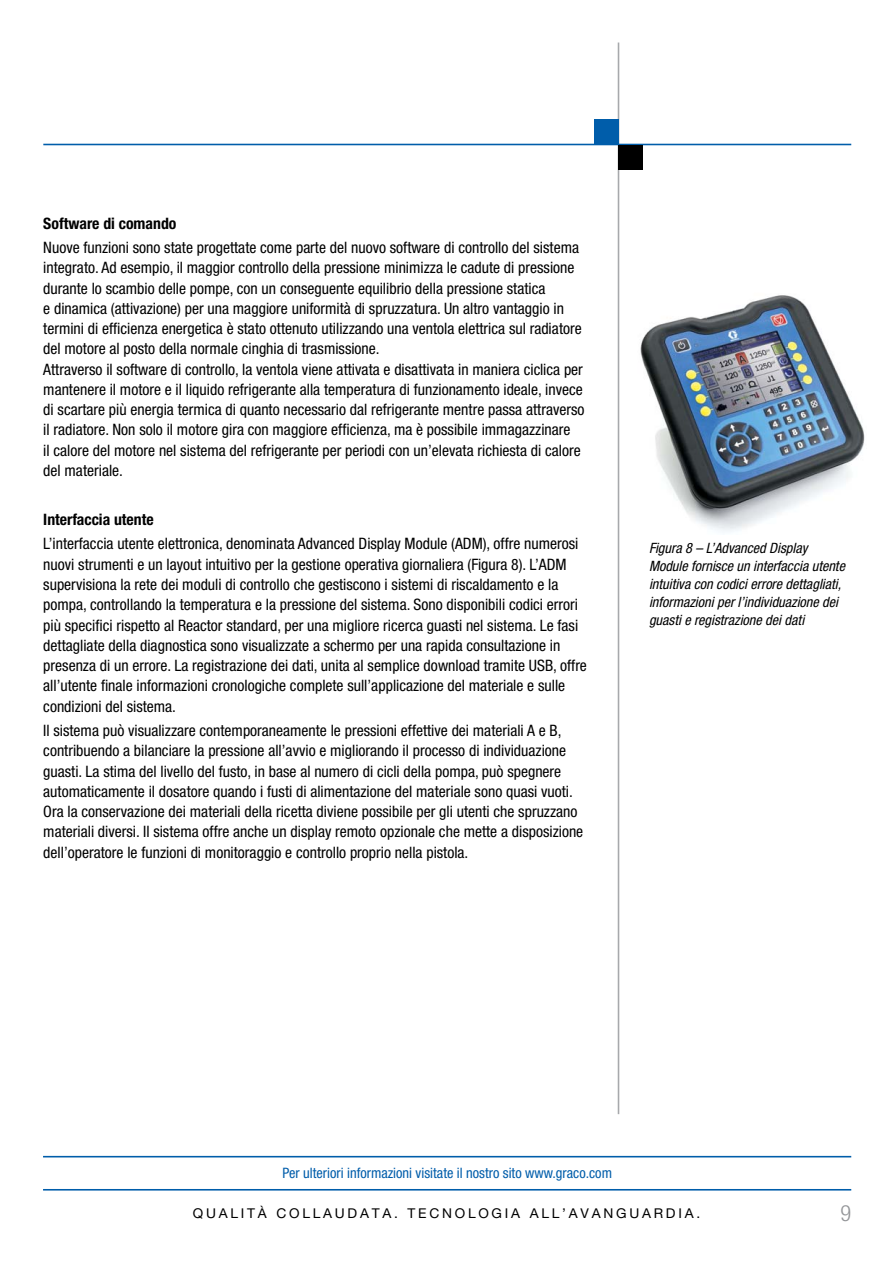
<style>
.page{position:relative;width:893px;height:1263px;background:#fff}
.page>*{position:absolute;margin:0;border:0;box-sizing:border-box;transform-origin:0 0}
.t1{font:300 condensed 22.35px "Helvetica Neue LT Std";color:#939598}
.t2{font:condensed 15.75px/20.2px "Helvetica Neue LT Std";color:#000}
.t3{font:700 condensed 15.75px "Helvetica Neue LT Std";color:#000}
.t4{font:condensed 14.4px "Helvetica Neue LT Std";color:#005daa}
.t5{font:italic condensed 14.25px/18px "Helvetica Neue LT Std";color:#000}
.t6{font:13.5px "Helvetica Neue LT Std";letter-spacing:.2em;color:#000}
</style>
<div class="page">
<hr style="left:618px;top:43px;width:1px;height:1071px;background:#a7a9ac">
<hr style="left:43px;top:144px;width:808px;height:1px;background:#005daa">
<div style="left:618px;top:145px;width:24px;height:25px;background:#000"></div>
<div style="left:595px;top:119px;width:24px;height:25px;background:#005daa"></div>
<hr style="left:43px;top:1189px;width:808px;height:1px;background:#005daa">
<hr style="left:43px;top:1156px;width:808px;height:1px;background:#005daa">
<img style="left:640px;top:295px;width:225px;height:237px">
<p class="t3" style="left:43px;top:217px;width:135px">Software di comando</p>
<p class="t2" style="left:43px;top:239px;width:543px">Nuove funzioni sono state progettate come parte del nuovo software di controllo del sistema integrato. Ad esempio, il maggior controllo della pressione minimizza le cadute di pressione durante lo scambio delle pompe, con un conseguente equilibrio della pressione statica<br>e dinamica (attivazione) per una maggiore uniformità di spruzzatura. Un altro vantaggio in termini di efficienza energetica è stato ottenuto utilizzando una ventola elettrica sul radiatore del motore al posto della normale cinghia di trasmissione.<br>Attraverso il software di controllo, la ventola viene attivata e disattivata in maniera ciclica per mantenere il motore e il liquido refrigerante alla temperatura di funzionamento ideale, invece di scartare più energia termica di quanto necessario dal refrigerante mentre passa attraverso il radiatore. Non solo il motore gira con maggiore efficienza, ma è possibile immagazzinare<br>il calore del motore nel sistema del refrigerante per periodi con un’elevata richiesta di calore del materiale.</p>
<p class="t3" style="left:43px;top:514px;width:112px">Interfaccia utente</p>
<p class="t2" style="left:43px;top:536px;width:545px">L’interfaccia utente elettronica, denominata Advanced Display Module (ADM), offre numerosi nuovi strumenti e un layout intuitivo per la gestione operativa giornaliera (Figura 8). L’ADM supervisiona la rete dei moduli di controllo che gestiscono i sistemi di riscaldamento e la pompa, controllando la temperatura e la pressione del sistema. Sono disponibili codici errori più specifici rispetto al Reactor standard, per una migliore ricerca guasti nel sistema. Le fasi dettagliate della diagnostica sono visualizzate a schermo per una rapida consultazione in presenza di un errore. La registrazione dei dati, unita al semplice download tramite USB, offre all’utente finale informazioni cronologiche complete sull’applicazione del materiale e sulle condizioni del sistema.</p>
<p class="t2" style="left:43px;top:722px;width:541px">Il sistema può visualizzare contemporaneamente le pressioni effettive dei materiali A e B, contribuendo a bilanciare la pressione all’avvio e migliorando il processo di individuazione guasti. La stima del livello del fusto, in base al numero di cicli della pompa, può spegnere automaticamente il dosatore quando i fusti di alimentazione del materiale sono quasi vuoti.<br>Ora la conservazione dei materiali della ricetta diviene possibile per gli utenti che spruzzano materiali diversi. Il sistema offre anche un display remoto opzionale che mette a disposizione dell’operatore le funzioni di monitoraggio e controllo proprio nella pistola.</p>
<p class="t5" style="left:649px;top:541px;width:197px">Figura 8 – L’Advanced Display Module fornisce un interfaccia utente intuitiva con codici errore dettagliati, informazioni per l’individuazione dei guasti e registrazione dei dati</p>
<p class="t4" style="left:283px;top:1168px;width:331px">Per ulteriori informazioni visitate il nostro sito www.graco.com</p>
<p class="t6" style="left:193px;top:1209px;width:509px">QUALITÀ COLLAUDATA. TECNOLOGIA ALL’AVANGUARDIA.</p>
<h1 class="t1" style="left:840px;top:1205px;width:12px">9</h1>
</div>
